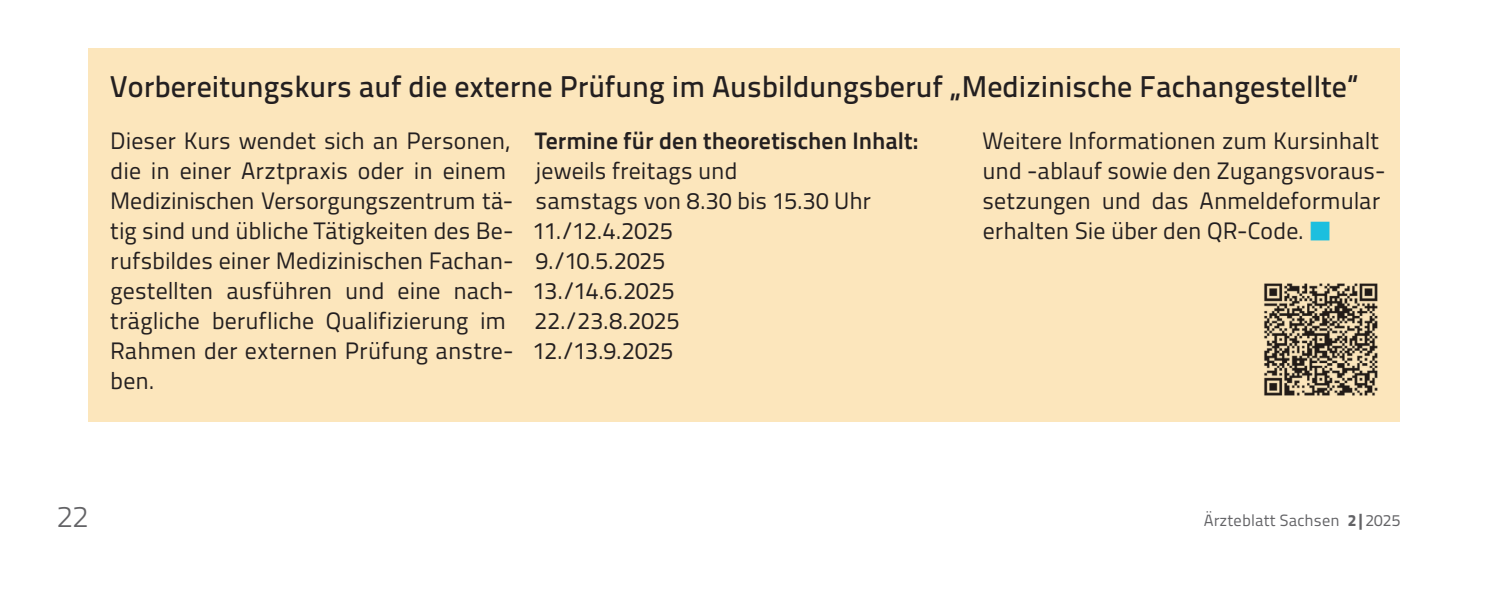
<style>
.page{position:relative;width:1489px;height:590px;background:#fff}
.page>*{position:absolute;margin:0;border:0;box-sizing:border-box;transform-origin:0 0}
.t1{font:500 30px "Titillium Text";color:#231f20}
.t2{font:300 30px "Titillium Text";color:#636366}
.t3{font:23.75px/30px "Titillium Text";color:#231f20}
.t4{font:700 23.75px "Titillium Text";letter-spacing:.005em;color:#231f20}
.t5{font:16.25px "Titillium Text";letter-spacing:.01em;color:#636366}
.s1{font-family:"Source Sans Variable";color:#1cbfdf}
.s2{font-weight:800}
</style>
<div class="page">
<div style="left:89px;top:49px;width:1311px;height:373px;background:#fce6bc"></div>
<img style="left:1264px;top:283px;width:114px;height:113px">
<p class="t1" style="left:110px;top:64px;width:1250px">Vorbereitungskurs auf die externe Prüfung im Ausbildungsberuf „Medizinische Fachangestellte“</p>
<p class="t3" style="left:110px;top:125px;width:405px">Dieser Kurs wendet sich an Personen, die in einer Arztpraxis oder in einem Medizinischen Versorgungszentrum tä&shy;tig sind und übliche Tätigkeiten des Be&shy;rufsbildes einer Medizinischen Fachan&shy;gestellten ausführen und eine nach&shy;trägliche berufliche Qualifizierung im Rahmen der externen Prüfung anstre&shy;ben.</p>
<p class="t4" style="left:535px;top:123px;width:384px">Termine für den theoretischen Inhalt:</p>
<p class="t3" style="left:982px;top:125px;width:405px">Weitere Informationen zum Kursinhalt und -ablauf sowie den Zugangsvoraus&shy;setzungen und das Anmeldeformular erhalten Sie über den QR-Code. <span class="s1">■</span></p>
<p class="t3" style="left:533px;top:155px;width:339px">jeweils freitags und<br>samstags von 8.30 bis 15.30 Uhr<br>11./12.4.2025<br>9./10.5. 2025<br>13./14.6. 2025<br>22./23.8.2025<br>12./13.9.2025</p>
<p class="t2" style="left:57px;top:494px;width:33px">22</p>
<p class="t5" style="left:1203px;top:509px;width:198px">Ärzteblatt Sachsen <span class="s2">2|</span>2025</p>
</div>
